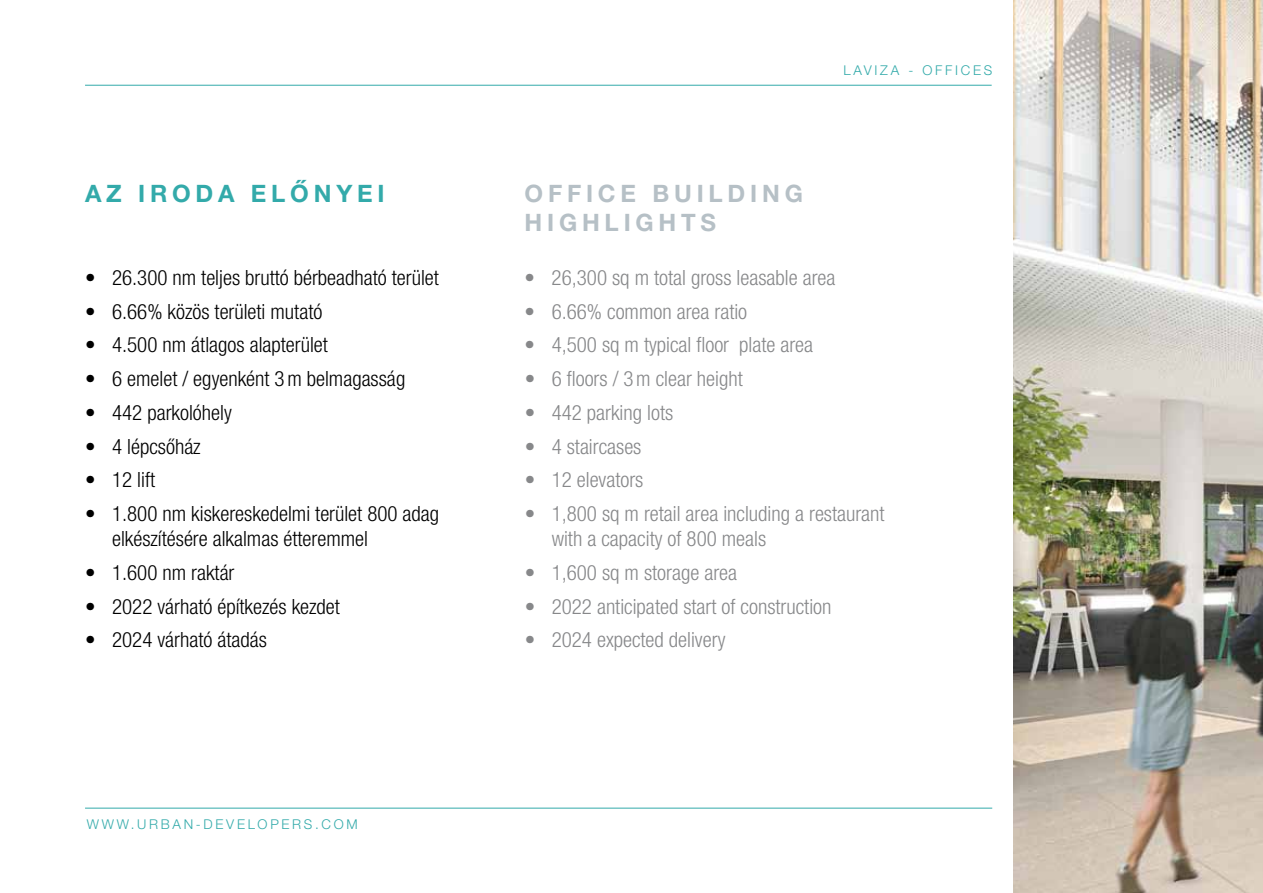
<style>
.page{position:relative;width:1263px;height:893px;background:#fff}
.page>*{position:absolute;margin:0;border:0;box-sizing:border-box;transform-origin:0 0}
.t1{font:700 24px/28.8px "Helvetica Neue LT Pro";letter-spacing:.2em;color:#b6c0c6}
.t2{font:700 24px "Helvetica Neue LT Pro";letter-spacing:.2em;color:#3aa}
.t3{font:300 condensed 21px/25.2px "Helvetica Neue LT Pro";color:#87888a}
.t4{font:300 condensed 21px/25.2px "Helvetica Neue LT Pro";color:#000}
.t5{font:300 13.5px "Helvetica Neue LT Pro";letter-spacing:.2em;color:#3aa}
</style>
<div class="page">
<img style="left:1013px;top:0;width:250px;height:893px">
<hr style="left:85px;top:85px;width:907px;height:1px;background:#3aa">
<hr style="left:85px;top:808px;width:907px;height:1px;background:#3aa">
<p class="t5" style="left:843px;top:62px;width:129px">LAV IZA - OFFICES</p>
<p class="t2" style="left:85px;top:179px;width:301px">AZ IRODA ELŐNYEI</p>
<p class="t1" style="left:525px;top:179px;width:280px">OFFICE BUILDING<br>HIGHLIGHTS</p>
<p class="t4" style="left:85px;top:265px;width:355px">• 26.300 nm teljes bruttó bérbeadható terület</p>
<p class="t4" style="left:85px;top:299px;width:239px">• 6.66% közös területi mutató</p>
<p class="t4" style="left:85px;top:332px;width:244px">• 4.500 nm átlagos alapterület</p>
<p class="t4" style="left:85px;top:366px;width:322px">• 6 emelet / egyenként 3m belmagasság</p>
<p class="t4" style="left:85px;top:400px;width:148px">• 442 parkolóhely</p>
<p class="t4" style="left:85px;top:433px;width:117px">• 4 lépcsőház</p>
<p class="t4" style="left:85px;top:467px;width:72px">• 12 lift</p>
<p class="t4" style="left:112px;top:501px;width:329px;text-indent:-27px">• 1.800 nm kiskereskedelmi terület 800 adag elkészítésére alkalmas étteremmel</p>
<p class="t4" style="left:85px;top:560px;width:151px">• 1.600 nm raktár</p>
<p class="t4" style="left:85px;top:593px;width:256px">• 2022 várható építkezés kezdet</p>
<p class="t4" style="left:85px;top:627px;width:183px">• 2024 várható átadás</p>
<p class="t3" style="left:525px;top:265px;width:312px">• 26,300 sq m total gross leasable area</p>
<p class="t3" style="left:525px;top:299px;width:224px">• 6.66% common area ratio</p>
<p class="t3" style="left:525px;top:332px;width:290px">• 4,500 sq m typical floor plate area</p>
<p class="t3" style="left:525px;top:366px;width:220px">• 6 floors / 3m clear height</p>
<p class="t3" style="left:525px;top:400px;width:150px">• 442 parking lots</p>
<p class="t3" style="left:525px;top:433px;width:118px">• 4 staircases</p>
<p class="t3" style="left:525px;top:467px;width:120px">• 12 elevators</p>
<p class="t3" style="left:552px;top:501px;width:334px;text-indent:-27px">• 1,800 sq m retail area including a restaurant with a capacity of 800 meals</p>
<p class="t3" style="left:525px;top:560px;width:214px">• 1,600 sq m storage area</p>
<p class="t3" style="left:525px;top:593px;width:308px">• 2022 anticipated start of construction</p>
<p class="t3" style="left:525px;top:627px;width:202px">• 2024 expected delivery</p>
<p class="t5" style="left:87px;top:815px;width:272px">WWW.URBAN-DEVELOPERS.COM</p>
</div>
